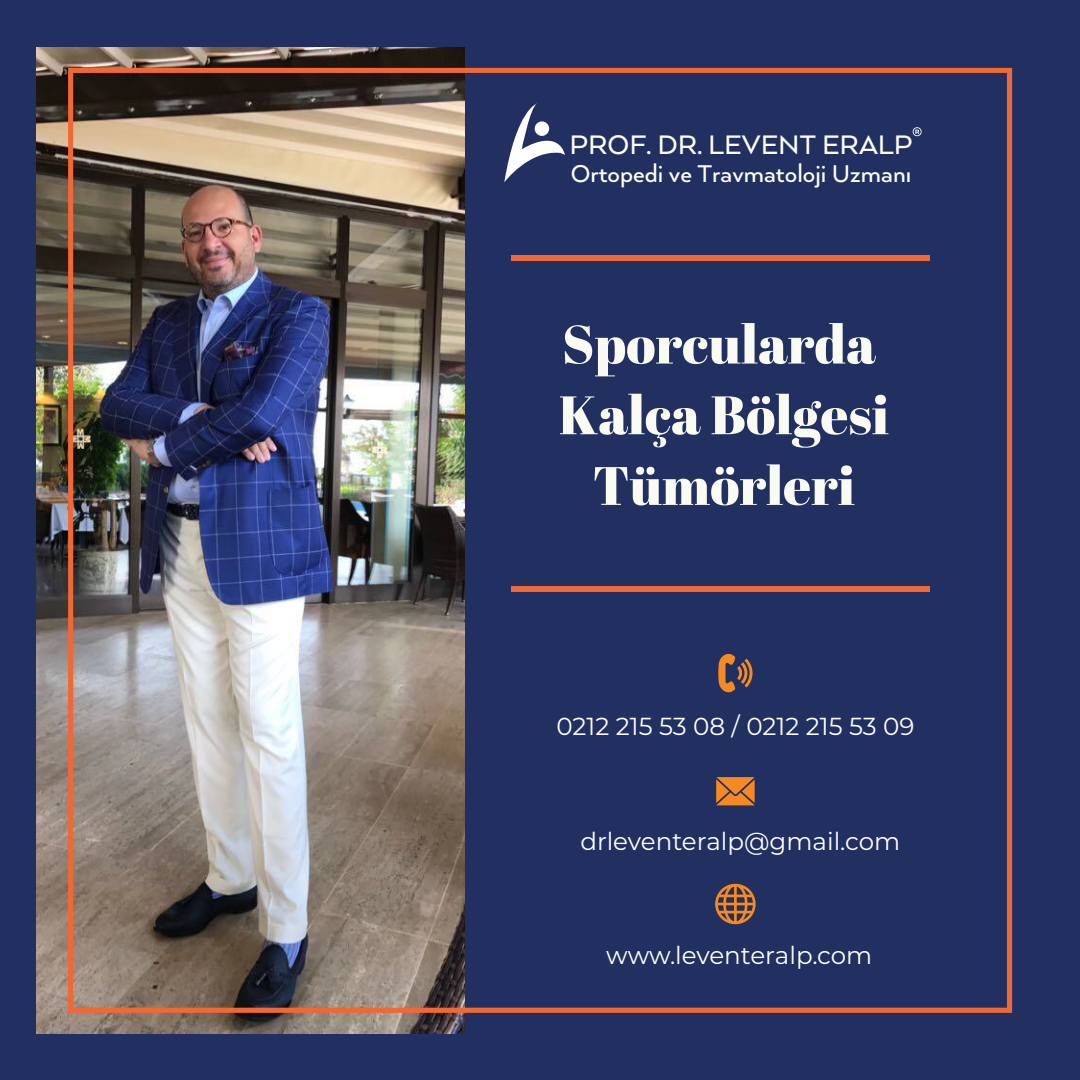
<style>
.page{position:relative;width:1080px;height:1080px;background:#213061}
.page>*{position:absolute;margin:0;border:0;box-sizing:border-box;transform-origin:0 0}
.t1{font:54px/70.7px "Abril Fatface";color:#f9fbf3;text-align:center}
.t2{font:500 30.9px "Arquitecta";color:#fff}
.t3{font:500 27.9px "Arquitecta";color:#fff}
.t4{font:24.6px "Montserrat";color:#fff}
</style>
<div class="page">
<img style="left:37px;top:48px;width:427px;height:985px">
<img style="left:68px;top:68px;width:944px;height:945px">
<div style="left:511px;top:586px;width:419px;height:6px;background:#f06833"></div>
<div style="left:511px;top:255px;width:419px;height:6px;background:#f06834"></div>
<svg style="left:913px;top:127px;width:9px;height:9px"></svg>
<svg style="left:504px;top:103px;width:61px;height:79px"></svg>
<div style="left:535px;top:121px;width:14px;height:15px;background:#fff;border-radius:50%"></div>
<svg style="left:718px;top:653px;width:37px;height:40px"></svg>
<svg style="left:716px;top:777px;width:39px;height:28px"></svg>
<svg style="left:715px;top:884px;width:41px;height:40px"></svg>
<p class="t2" style="left:569px;top:125px;width:345px">PROF. DR. LEVENT ERALP</p>
<p class="t3" style="left:571px;top:156px;width:342px">Ortopedi ve Travmatoloji Uzmanı</p>
<h1 class="t1" style="left:559px;top:307px;width:332px">Sporcularda<br>Kalça Bölgesi<br>Tümörleri</h1>
<p class="t4" style="left:556px;top:709px;width:360px">0212 215 53 08 / 0212 215 53 09</p>
<p class="t4" style="left:580px;top:824px;width:321px">drleventeralp@gmail.com</p>
<p class="t4" style="left:606px;top:939px;width:268px">www.leventeralp.com</p>
</div>
